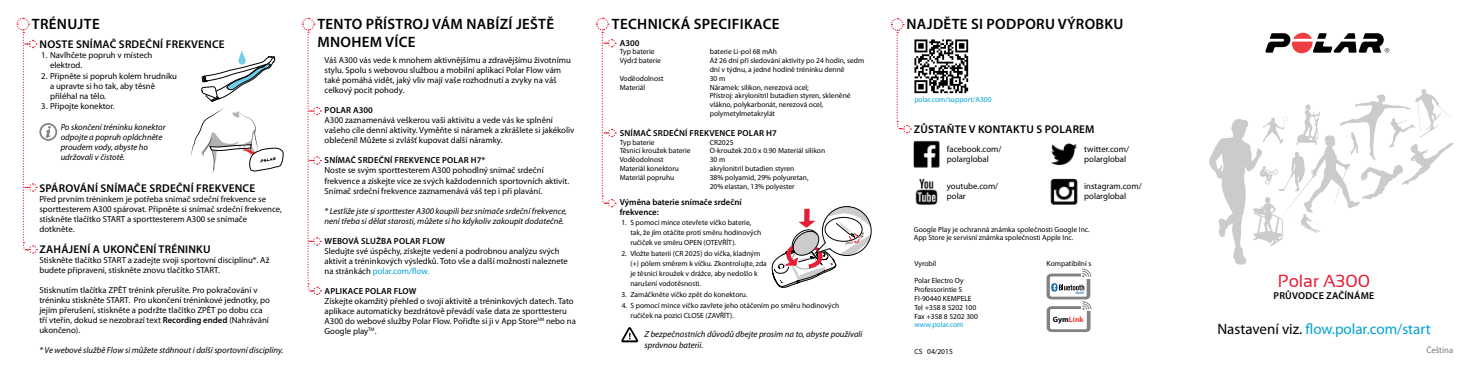
<style>
.page{position:relative;width:1471px;height:373px;background:#fff}
.page>*{position:absolute;margin:0;border:0;box-sizing:border-box;transform-origin:0 0}
.t1{font:17.5px "Sansation";color:#e61d34}
.t2{font:600 15px/18px "Myriad Pro";letter-spacing:.02em;color:#000}
.t3{font:15px "Myriad Pro";color:#00a1d6}
.t4{font:600 11.25px "Myriad Pro";letter-spacing:.02em;color:#000}
.t5{font:600 10px "Myriad Pro";letter-spacing:.02em;color:#000}
.t6{font:8.75px/10px "Myriad Pro";color:#000}
.t7{font:italic 8.75px/10px "Myriad Pro";color:#000}
.t8{font:600 8.75px "Myriad Pro";letter-spacing:.02em;color:#000}
.t9{font:600 8.75px/10px "Myriad Pro";color:#000}
.t10{font:8.75px "Myriad Pro";color:#757779}
.t11{font:700 7.75px "Myriad Pro";color:#ef3e42}
.t12{font:7.5px/8.8px "Myriad Pro";color:#000}
.t13{font:7.5px "Myriad Pro";color:#00a1d6}
.s1{color:#00a1d6}
.s2{font-weight:600}
.s3{color:#000}
</style>
<div class="page">
<svg style="left:621px;top:327px;width:18px;height:16px"></svg>
<svg style="left:596px;top:17px;width:20px;height:191px"></svg>
<svg style="left:1265px;top:33px;width:124px;height:20px"></svg>
<svg style="left:1209px;top:89px;width:244px;height:176px"></svg>
<svg style="left:1046px;top:268px;width:45px;height:63px"></svg>
<svg style="left:192px;top:51px;width:92px;height:122px"></svg>
<svg style="left:16px;top:17px;width:41px;height:237px"></svg>
<svg style="left:302px;top:17px;width:20px;height:278px"></svg>
<img style="left:913px;top:140px;width:27px;height:28px">
<img style="left:1050px;top:178px;width:28px;height:27px">
<img style="left:1051px;top:143px;width:27px;height:23px">
<img style="left:915px;top:178px;width:23px;height:27px">
<svg style="left:890px;top:18px;width:21px;height:116px"></svg>
<img style="left:914px;top:39px;width:54px;height:54px">
<svg style="left:772px;top:206px;width:99px;height:81px"></svg>
<h2 class="t2" style="left:32px;top:15px;width:54px">TRÉN UJTE</h2>
<h2 class="t2" style="left:317px;top:15px;width:238px">TENTO PŘÍSTROJ VÁM NABÍZÍ JEŠTĚ<br>MNOHEM VÍCE</h2>
<p class="t6" style="left:324px;top:55px;width:248px">Váš A300 vás vede k mnohem aktivnějšímu a zdravějšímu životnímu stylu. Spolu s webovou službou a mobilní aplikací Polar Flow vám také pomáhá vidět, jaký vliv mají vaše rozhodnutí a zvyky na váš celkový pocit pohody.</p>
<p class="t8" style="left:325px;top:105px;width:50px">POLAR A300</p>
<p class="t6" style="left:324px;top:115px;width:251px">A300 zaznamenává veškerou vaši aktivitu a vede vás ke splnění vašeho cíle denní aktivity. Vyměňte si náramek a zkrášlete si jakékoliv oblečení! Můžete si zvlášť kupovat další náramky.</p>
<p class="t8" style="left:325px;top:155px;width:101px">SNÍMAČ SRDEČNÍ FREKVENCE</p>
<p class="t8" style="left:442px;top:155px;width:45px">POLAR H7*</p>
<p class="t6" style="left:324px;top:165px;width:246px">Noste se svým sporttesterem A300 pohodlný snímač srdeční frekvence a získejte více ze svých každodenních sportovních aktivit.<br>Snímač srdeční frekvence zaznamenává váš tep i při plavání.</p>
<p class="t7" style="left:324px;top:205px;width:244px">* Lestliže jste si sporttester A300 koupili bez snímače srdeční frekvence, není třeba si dělat starosti, můžete si ho kdykoliv zakoupit dodatečně.</p>
<p class="t8" style="left:325px;top:235px;width:122px">WEBOVÁ SLUŽBA POLAR FLOW</p>
<p class="t6" style="left:324px;top:245px;width:245px">Sledujte své úspěchy, získejte vedení a podrobnou analýzu svých aktivit a tréninkových výsledků. Toto vše a další možnosti naleznete na stránkách <span class="s1">polar.com/flow.</span></p>
<p class="t8" style="left:325px;top:285px;width:21px">APLIKACE</p>
<p class="t8" style="left:365px;top:285px;width:53px">POLAR FLOW</p>
<p class="t6" style="left:324px;top:295px;width:253px">Získejte okamžitý přehled o svojí aktivitě a tréninkových datech. Tato aplikace automaticky bezdrátově převádí vaše data ze sporttesteru A300 do webové služby Polar Flow. Pořiďte si ji v App Store<sup>SM</sup> nebo na Google play<sup>TM</sup>.</p>
<p class="t4" style="left:40px;top:36px;width:23px">NOSTE</p>
<p class="t4" style="left:76px;top:36px;width:130px">SN ÍMAČ SRDEČNÍ FREKVENCE</p>
<p class="t6" style="left:50px;top:49px;width:104px;text-indent:-9px">1. Navlhčete popruh v místech elektrod.</p>
<p class="t6" style="left:50px;top:70px;width:128px;text-indent:-9px">2. Připněte si popruh kolem hrudníku a upravte si ho tak, aby těsně přiléhal na tělo.</p>
<p class="t6" style="left:41px;top:101px;width:75px">3. Připojte konektor.</p>
<p class="t7" style="left:61px;top:122px;width:106px">Po skončení tréninku konektor odpojte a popruh opláchněte proudem vody, abyste ho udržovali v čistotě.</p>
<p class="t4" style="left:40px;top:180px;width:197px">SPÁROVÁN Í SN ÍMAČE SRDEČNÍ FREKVENCE</p>
<p class="t6" style="left:39px;top:193px;width:244px">Před prvním tréninkem je potřeba snímač srdeční frekvence se sporttesterem A300 spárovat. Připněte si snímač srdeční frekvence, stiskněte tlačítko START a sporttesterem A300 se snímače dotkněte.</p>
<p class="t4" style="left:40px;top:242px;width:171px">ZAHÁJENÍ A UKONČEN Í TRÉNINKU</p>
<p class="t6" style="left:39px;top:255px;width:231px">Stiskněte tlačítko START a zadejte svoji sportovní disciplínu*. Až budete připraveni, stiskněte znovu tlačítko START.</p>
<p class="t6" style="left:39px;top:285px;width:232px">Stisknutím tlačítka ZPĚT trénink přerušíte. Pro pokračování v tréninku stiskněte START. Pro ukončení tréninkové jednotky, po jejím přerušení, stiskněte a podržte tlačítko ZPĚT po dobu cca tří vteřin, dokud se nezobrazí text <span class="s2">RECORDING ENDED</span> (Nahrávání ukončeno).</p>
<p class="t7" style="left:39px;top:345px;width:245px">* Ve webové službě Flow si můžete stáhnout i další sportovní disciplíny.</p>
<h2 class="t2" style="left:612px;top:15px;width:169px">TECHNICKÁ SPECIFIKACE</h2>
<p class="t8" style="left:620px;top:37px;width:21px">A300</p>
<p class="t12" style="left:619px;top:47px;width:36px">Typ baterie</p>
<p class="t12" style="left:709px;top:47px;width:69px">baterie Li-pol 68 mAh</p>
<p class="t12" style="left:619px;top:56px;width:43px">Výdrž baterie</p>
<p class="t12" style="left:709px;top:56px;width:156px">Až 26 dní při sledování aktivity po 24 hodin, sedm dní v týdnu, a jedné hodině tréninku denně</p>
<p class="t12" style="left:619px;top:74px;width:46px">Voděodolnost</p>
<p class="t12" style="left:709px;top:74px;width:17px">30 m</p>
<p class="t12" style="left:619px;top:82px;width:27px">Materiál</p>
<p class="t12" style="left:709px;top:82px;width:142px">Náramek: silikon, nerezová ocel;<br>Přístroj: akrylonitril butadien styren, skleněné vlákno, polykarbonát, nerezová ocel, polymetylmetakrylát</p>
<p class="t8" style="left:620px;top:127px;width:101px">SNÍMAČ SRDEČNÍ FREKVENCE</p>
<p class="t8" style="left:737px;top:127px;width:41px">POLAR H7</p>
<p class="t12" style="left:619px;top:137px;width:36px">Typ baterie</p>
<p class="t12" style="left:709px;top:137px;width:25px">CR2025</p>
<p class="t12" style="left:619px;top:146px;width:72px">Těsnicí kroužek baterie</p>
<p class="t12" style="left:709px;top:146px;width:117px">O-kroužek 20.0 x 0.90 Materiál silikon</p>
<p class="t12" style="left:619px;top:155px;width:46px">Voděodolnost</p>
<p class="t12" style="left:709px;top:155px;width:17px">30 m</p>
<p class="t12" style="left:619px;top:164px;width:61px">Materiál konektoru</p>
<p class="t12" style="left:709px;top:164px;width:86px">akrylonitril butadien styren</p>
<p class="t12" style="left:619px;top:172px;width:56px">Materiál popruhu</p>
<p class="t12" style="left:709px;top:172px;width:100px">38% polyamid, 29% polyuretan,<br>20% elastan, 13% polyester</p>
<p class="t9" style="left:619px;top:196px;width:123px">VÝMĚNA BATERIE SNÍMAČE SRDEČNÍ<br>FREKVENCE:</p>
<p class="t12" style="left:630px;top:217px;width:132px;line-height:10px;text-indent:-9px">1. S pomocí mince otevřete víčko baterie, tak, že jím otáčíte proti směru hodinových ručiček ve směru OPEN (OTEVŘÍT).</p>
<p class="t12" style="left:630px;top:248px;width:138px;line-height:10px;text-indent:-9px">2. Vložte baterii (CR 2025) do víčka, kladným (+) pólem směrem k víčku. Zkontrolujte, zda je těsnicí kroužek v drážce, aby nedošlo k narušení vodotěsnosti.</p>
<p class="t12" style="left:621px;top:289px;width:128px">3. Zamáčkněte víčko zpět do konektoru.</p>
<p class="t7" style="left:644px;top:328px;width:219px;line-height:10.5px">Z bezpečnostních důvodů dbejte prosím na to, abyste používali správnou baterii.</p>
<p class="t12" style="left:630px;top:300px;width:210px;line-height:10px;text-indent:-9px">4. S pomocí mince víčko zavřete jeho otáčením po směru hodinových ručiček na pozici CLOSE (ZAVŘÍT).</p>
<h2 class="t2" style="left:906px;top:15px;width:219px">NAJ DĚTE SI PODPORU VÝROBKU</h2>
<p class="t13" style="left:914px;top:95px;width:79px">polar.com/support/A300</p>
<p class="t4" style="left:914px;top:121px;width:87px">ZŮSTAŇTE V KONTAKT</p>
<p class="t4" style="left:1026px;top:121px;width:70px">U S POLAREM</p>
<p class="t6" style="left:947px;top:144px;width:56px">facebook.com/ polarglobal</p>
<p class="t6" style="left:947px;top:181px;width:53px">youtube.com/ polar</p>
<p class="t6" style="left:1084px;top:144px;width:46px">twitter.com/ polarglobal</p>
<p class="t6" style="left:1084px;top:181px;width:59px">instagram.com/ polarglobal</p>
<p class="t12" style="left:913px;top:224px;width:177px">Google Play je ochranná známka společnosti Google Inc.<br>App Store je servisní známka společnosti Apple Inc.</p>
<p class="t12" style="left:914px;top:258px;width:23px">Vyrobil</p>
<p class="t12" style="left:914px;top:276px;width:65px">Polar Electro Oy<br>Professorintie 5<br>FI-90440 KEMPELE<br>Tel +358 8 5202 100<br>Fax +358 8 5202 300</p>
<p class="t13" style="left:914px;top:319px;width:51px">www.polar.com</p>
<p class="t12" style="left:914px;top:346px;width:40px">CS 04/2015</p>
<p class="t12" style="left:1046px;top:258px;width:46px">Kompatibilní s</p>
<p class="t11" style="left:1053px;top:314px;width:32px"><span class="s3">Gym</span>Link</p>
<h1 class="t1" style="left:1277px;top:270px;width:94px">Polar A300</h1>
<p class="t5" style="left:1273px;top:289px;width:101px">PRŮVODCE ZAČÍNÁME</p>
<h2 class="t3" style="left:1217px;top:319px;width:215px"><span class="s3">Nastavení viz.</span> flow.polar.com/start</h2>
<p class="t10" style="left:1426px;top:344px;width:28px">Čeština</p>
</div>
